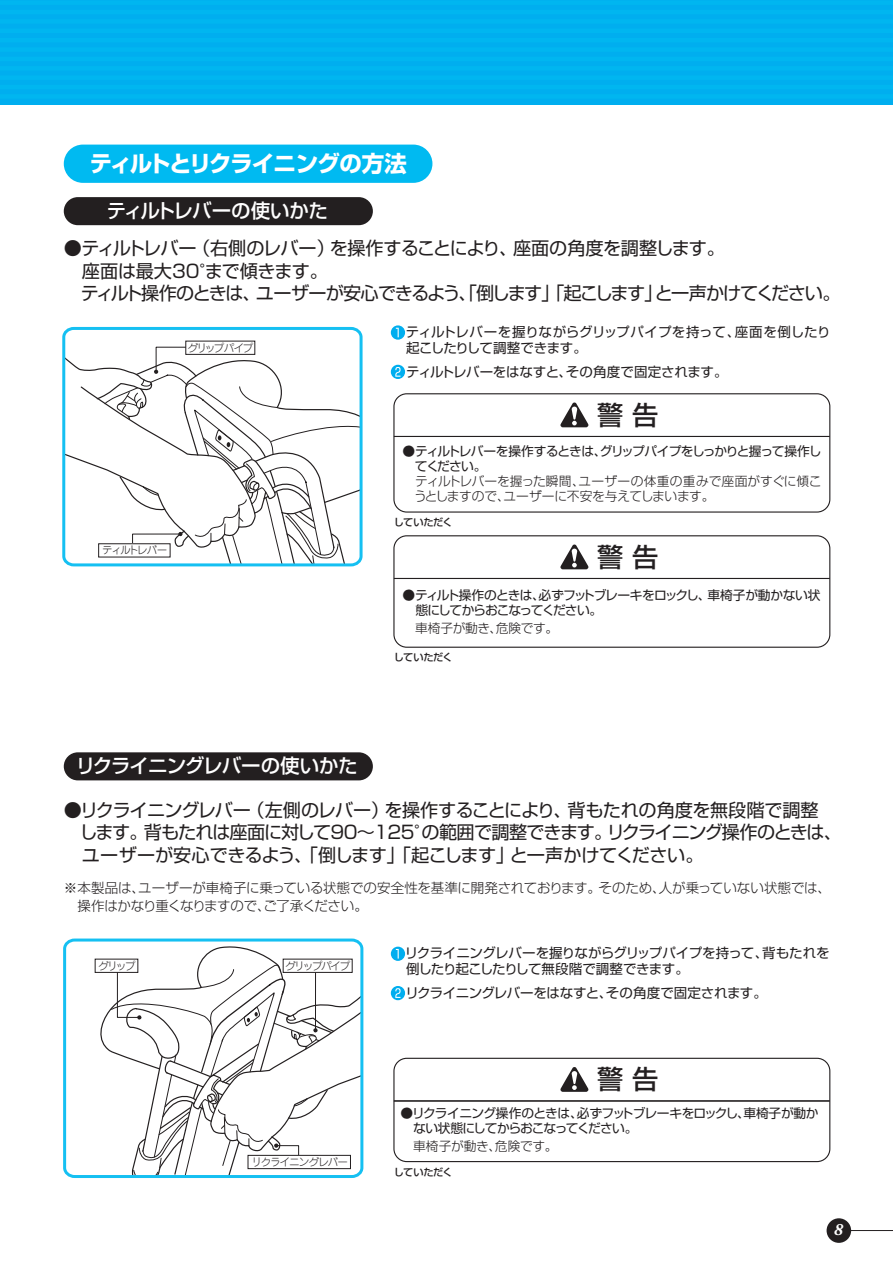
<style>
.page{position:relative;width:893px;height:1263px;background:#fff}
.page>*{position:absolute;margin:0;border:0;box-sizing:border-box;transform-origin:0 0}
.t1{font:500 26.1px "Shin Go Pro";color:#231f20}
.t2{font:700 22.5px "Shin Go Pro";letter-spacing:-.055em;color:#fff}
.t3{font:500 19.5px "Shin Go Pro";letter-spacing:-.035em;color:#fff}
.t4{font:18.15px/22.5px "Shin Go Pro";letter-spacing:-.03em;color:#231f20}
.t5{font:18.15px "Shin Go Pro";letter-spacing:-.05em;color:#231f20}
.t6{font:18.15px "Shin Go Pro";letter-spacing:-.08em;color:#231f20}
.t7{font:italic 700 17.4px "Adobe Garamond Pro";color:#fff}
.t8{font:13.5px/16.5px "Shin Go Pro";letter-spacing:-.025em;color:#231f20}
.t9{font:300 13.5px/18px "Shin Go Pro";letter-spacing:-.015em;color:#231f20}
.t10{font:12.75px/15px "Shin Go Pro";letter-spacing:-.065em;color:#231f20}
.t11{font:300 12.75px/15.3px "Shin Go Pro";letter-spacing:-.02em;color:#231f20}
.t12{font:12.75px/15px "Shin Go Pro";letter-spacing:-.09em;color:#231f20}
.t13{font:300 10.65px "Jun 101 Pro";letter-spacing:-.15em;color:#231f20}
.t14{font:300 10.65px "Jun 101 Pro";letter-spacing:-.1em;color:#231f20}
.t15{font:300 10.65px "Jun 101 Pro";letter-spacing:-.155em;color:#231f20}
.t16{font:300 10.65px "Jun 101 Pro";letter-spacing:-.13em;color:#231f20}
.t17{font:500 10.2px "Shin Go Pro";letter-spacing:-.035em;color:#231f20}
</style>
<div class="page">
<svg style="left:63px;top:938px;width:301px;height:240px"></svg>
<svg style="left:62px;top:326px;width:301px;height:241px"></svg>
<div style="left:0;top:0;width:893px;height:104px;background:#00aeef"></div>
<div style="left:0;top:94px;width:893px;height:5px;background:#00b6f0"></div>
<hr style="left:0;top:85px;width:893px;height:4px;background:#00b6f0">
<div style="left:0;top:75px;width:893px;height:5px;background:#00b6f0"></div>
<div style="left:0;top:66px;width:893px;height:5px;background:#00b6f0"></div>
<hr style="left:0;top:57px;width:893px;height:4px;background:#00b6f0">
<div style="left:0;top:47px;width:893px;height:5px;background:#00b6f0"></div>
<hr style="left:0;top:38px;width:893px;height:4px;background:#00b6f0">
<hr style="left:0;top:29px;width:893px;height:4px;background:#00b6f0">
<div style="left:0;top:19px;width:893px;height:5px;background:#00b6f0"></div>
<hr style="left:0;top:10px;width:893px;height:4px;background:#00b6f0">
<div style="left:0;top:0;width:893px;height:5px;background:#00b6f0"></div>
<hr style="left:839px;top:1230px;width:54px;height:1px;background:#231f20">
<div style="left:827px;top:1218px;width:24px;height:25px;background:#231f20;border-radius:50%"></div>
<div style="left:64px;top:145px;width:368px;height:38px;background:#00baf1;border-radius:19px"></div>
<div style="left:391px;top:947px;width:14px;height:14px;background:#00aeef;border-radius:50%"></div>
<svg style="left:396px;top:949px;width:3px;height:9px"></svg>
<div style="left:391px;top:986px;width:14px;height:14px;background:#00aeef;border-radius:50%"></div>
<svg style="left:395px;top:988px;width:6px;height:10px"></svg>
<div style="left:64px;top:752px;width:309px;height:28px;background:#231f20;border-radius:14px"></div>
<div style="left:393px;top:1058px;width:437px;height:104px;border:1px solid #231f20;border-radius:13px"></div>
<div style="left:186px;top:341px;width:69px;height:13px;background:#fff"></div>
<svg style="left:96px;top:943px;width:266px;height:233px"></svg>
<hr style="left:315px;top:973px;width:1px;height:57px;background:#231f20">
<svg style="left:391px;top:325px;width:14px;height:15px"></svg>
<svg style="left:396px;top:328px;width:3px;height:9px"></svg>
<div style="left:391px;top:365px;width:14px;height:14px;background:#00aeef;border-radius:50%"></div>
<svg style="left:395px;top:367px;width:6px;height:10px"></svg>
<div style="left:64px;top:197px;width:309px;height:28px;background:#231f20;border-radius:14px"></div>
<div style="left:393px;top:535px;width:437px;height:113px;border:1px solid #231f20;border-radius:13px"></div>
<div style="left:393px;top:393px;width:437px;height:120px;border:1px solid #231f20;border-radius:13px"></div>
<svg style="left:64px;top:346px;width:297px;height:219px"></svg>
<hr style="left:394px;top:436px;width:436px;height:1px;background:#231f20">
<svg style="left:560px;top:402px;width:28px;height:25px"></svg>
<hr style="left:394px;top:578px;width:436px;height:1px;background:#231f20">
<svg style="left:560px;top:544px;width:28px;height:25px"></svg>
<hr style="left:394px;top:1100px;width:436px;height:1px;background:#231f20">
<svg style="left:560px;top:1067px;width:28px;height:25px"></svg>
<h2 class="t2" style="left:90px;top:145px;width:319px">ティルトとリクライニングの方法</h2>
<h3 class="t3" style="left:107px;top:195px;width:223px">ティルトレバーの使いかた</h3>
<h3 class="t4" style="left:64px;top:235px;width:663px">●ティルトレバー（右側のレバー）を操作することにより、座面の角度を調整します。　座面は最大30°まで傾きます。</h3>
<h3 class="t6" style="left:81px;top:279px;width:761px">ティルト操作のときは、ユーザーが安心できるよう、「倒します」「起こします」と一声かけてください。</h3>
<p class="t8" style="left:406px;top:322px;width:426px">ティルトレバーを握りながらグリップパイプを持って、座面を倒したり起こしたりして調整できます。</p>
<p class="t8" style="left:406px;top:362px;width:323px">ティルトレバーをはなすと、その角度で固定されます。</p>
<p class="t13" style="left:187px;top:339px;width:67px">グリップパイプ</p>
<h1 class="t1" style="left:597px;top:393px;width:63px">警 告</h1>
<p class="t12" style="left:403px;top:442px;width:420px">●ティルトレバーを操作するときは、グリップパイプをしっかりと握って操作し　てください。</p>
<p class="t11" style="left:414px;top:472px;width:409px">ティルトレバーを握った瞬間、ユーザーの体重の重みで座面がすぐに傾こうとしますので、ユーザーに不安を与えてしまいます。</p>
<p class="t15" style="left:102px;top:542px;width:67px">ティルトレバー</p>
<h3 class="t3" style="left:76px;top:750px;width:283px">リクライニングレバーの使いかた</h3>
<p class="t17" style="left:394px;top:514px;width:60px">していただく</p>
<h1 class="t1" style="left:597px;top:535px;width:63px">警 告</h1>
<p class="t10" style="left:415px;top:587px;width:407px;text-indent:-13px">●ティルト操作のときは、必ずフットブレーキをロックし、車椅子が動かない状態にしてからおこなってください。</p>
<p class="t11" style="left:415px;top:619px;width:145px">車椅子が動き、危険です。</p>
<p class="t17" style="left:394px;top:649px;width:60px">していただく</p>
<h3 class="t4" style="left:64px;top:797px;width:756px">●リクライニングレバー（左側のレバー）を操作することにより、背もたれの角度を無段階で調整</h3>
<h3 class="t5" style="left:64px;top:818px;width:780px">　します。背もたれは座面に対して90～125°の範囲で調整できます。リクライニング操作のときは、</h3>
<h3 class="t5" style="left:82px;top:840px;width:623px">ユーザーが安心できるよう、「倒します」「起こします」と一声かけてください。</h3>
<p class="t9" style="left:64px;top:877px;width:769px">※本製品は、ユーザーが車椅子に乗っている状態での安全性を基準に開発されております。そのため、人が乗っていない状態では、　操作はかなり重くなりますので、ご了承ください。</p>
<p class="t16" style="left:98px;top:957px;width:39px">グリップ</p>
<p class="t13" style="left:285px;top:957px;width:67px">グリップパイプ</p>
<p class="t14" style="left:251px;top:1153px;width:98px">リクライニングレバー</p>
<p class="t8" style="left:405px;top:943px;width:426px">リクライニングレバーを握りながらグリップパイプを持って、背もたれを倒したり起こしたりして無段階で調整できます。</p>
<p class="t8" style="left:405px;top:983px;width:363px">リクライニングレバーをはなすと、その角度で固定されます。</p>
<h1 class="t1" style="left:597px;top:1058px;width:63px">警 告</h1>
<p class="t10" style="left:413px;top:1104px;width:407px;text-indent:-13px">●リクライニング操作のときは、必ずフットブレーキをロックし、車椅子が動かない状態にしてからおこなってください。</p>
<p class="t11" style="left:413px;top:1137px;width:146px">車椅子が動き、危険です。</p>
<p class="t17" style="left:394px;top:1163px;width:60px">していただく</p>
<p class="t7" style="left:834px;top:1220px;width:11px">8</p>
</div>
